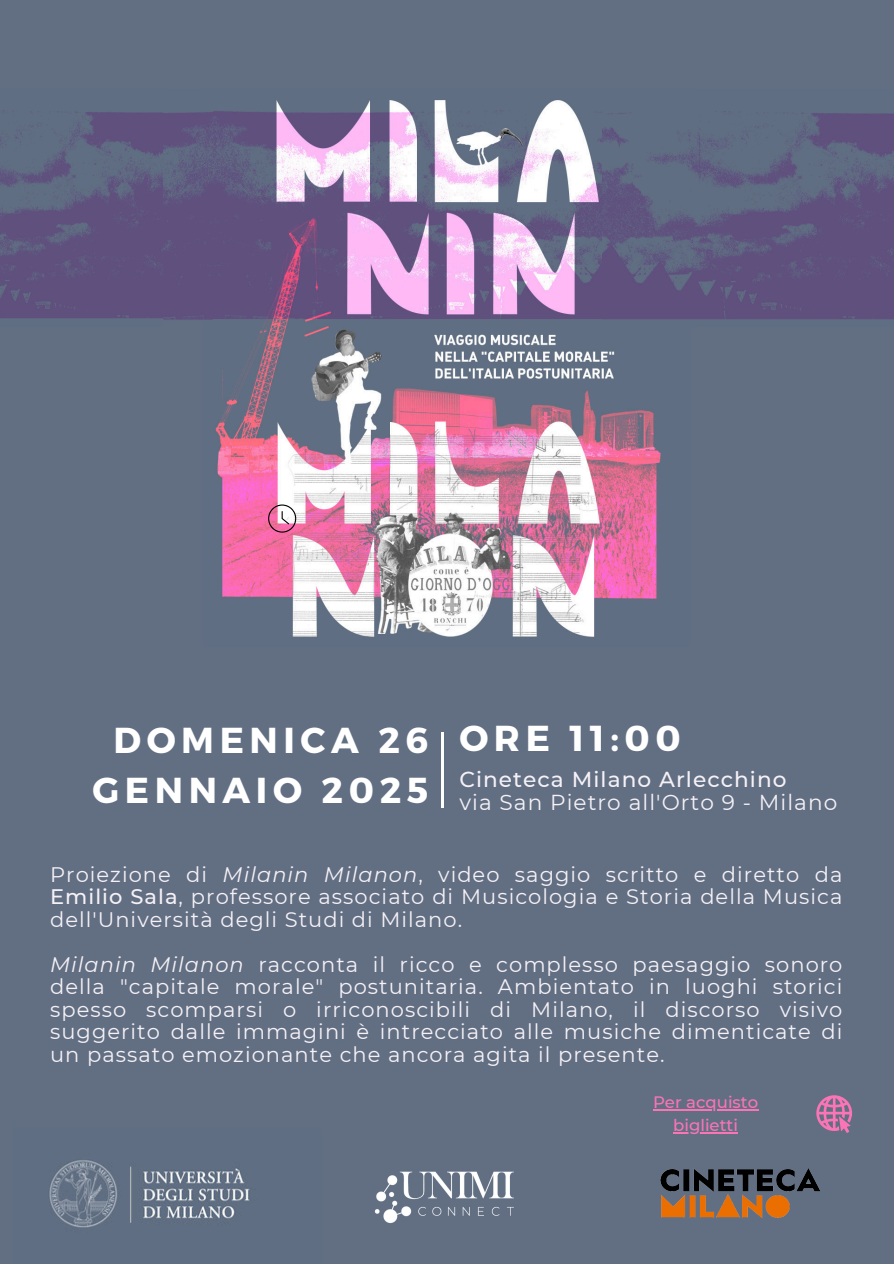
<style>
.page{position:relative;width:894px;height:1264px;background:#fff}
.page>*{position:absolute;margin:0;border:0;box-sizing:border-box;transform-origin:0 0}
.t1{font:200 81px "Montserrat";color:#fff}
.t2{font:700 36px/49.5px "Montserrat";letter-spacing:.155em;color:#fff;text-align:center}
.t3{font:21.6px/23.7px "Montserrat";letter-spacing:.05em;color:#f5f1f6}
.t4{font:21px/22.5px "Montserrat";letter-spacing:.05em;color:#f5f1f6;text-align:justify}
.t5{font:500 16.5px "Montserrat";color:#fa74b6}
.s1{font-weight:500}
.s2{font-style:italic}
</style>
<div class="page">
<div style="left:0;top:0;width:893px;height:1263px;background:#626f83"></div>
<img style="left:49px;top:1160px;width:201px;height:68px">
<img style="left:212px;top:100px;width:449px;height:537px">
<img style="left:602px;top:100px;width:291px;height:227px">
<img style="left:163px;top:112px;width:49px;height:208px">
<img style="left:0;top:110px;width:163px;height:208px">
<svg style="left:816px;top:1095px;width:35px;height:37px"></svg>
<hr style="left:653px;top:1109px;width:105px;height:1px;background:#fa74b6">
<hr style="left:673px;top:1132px;width:64px;height:1px;background:#fa74b6">
<svg style="left:268px;top:504px;width:28px;height:28px"></svg>
<img style="left:374px;top:1171px;width:140px;height:52px">
<img style="left:660px;top:1168px;width:160px;height:50px">
<p class="t2" style="left:92px;top:713px;width:337px">DOMENICA 26<br>GENNAIO 2025</p>
<p class="t2" style="left:459px;top:712px;width:223px">ORE 11:00</p>
<p class="t1" style="left:430px;top:714px;width:25px">|</p>
<p class="t3" style="left:459px;top:767px;width:379px"><span class="s1">Cineteca Milano Arlecchino<br></span>via San Pietro all'Orto 9 - Milano</p>
<h1 class="t4" style="left:50px;top:863px;width:793px">Proiezione di <span class="s2">Milanin Milanon</span>, video saggio scritto e diretto da <span class="s1">Emilio Sala</span>, professore associato di Musicologia e Storia della Musica dell'Università degli Studi di Milano.</h1>
<h1 class="t4" style="left:50px;top:953px;width:793px"><span class="s2">Milanin Milanon</span> racconta il ricco e complesso paesaggio sonoro della "capitale morale" postunitaria. Ambientato in luoghi storici spesso scomparsi o irriconoscibili di Milano, il discorso visivo suggerito dalle immagini è intrecciato alle musiche dimenticate di un passato emozionante che ancora agita il presente.</h1>
<p class="t5" style="left:653px;top:1092px;width:107px">Per acquisto</p>
<p class="t5" style="left:673px;top:1114px;width:66px">biglietti</p>
</div>
